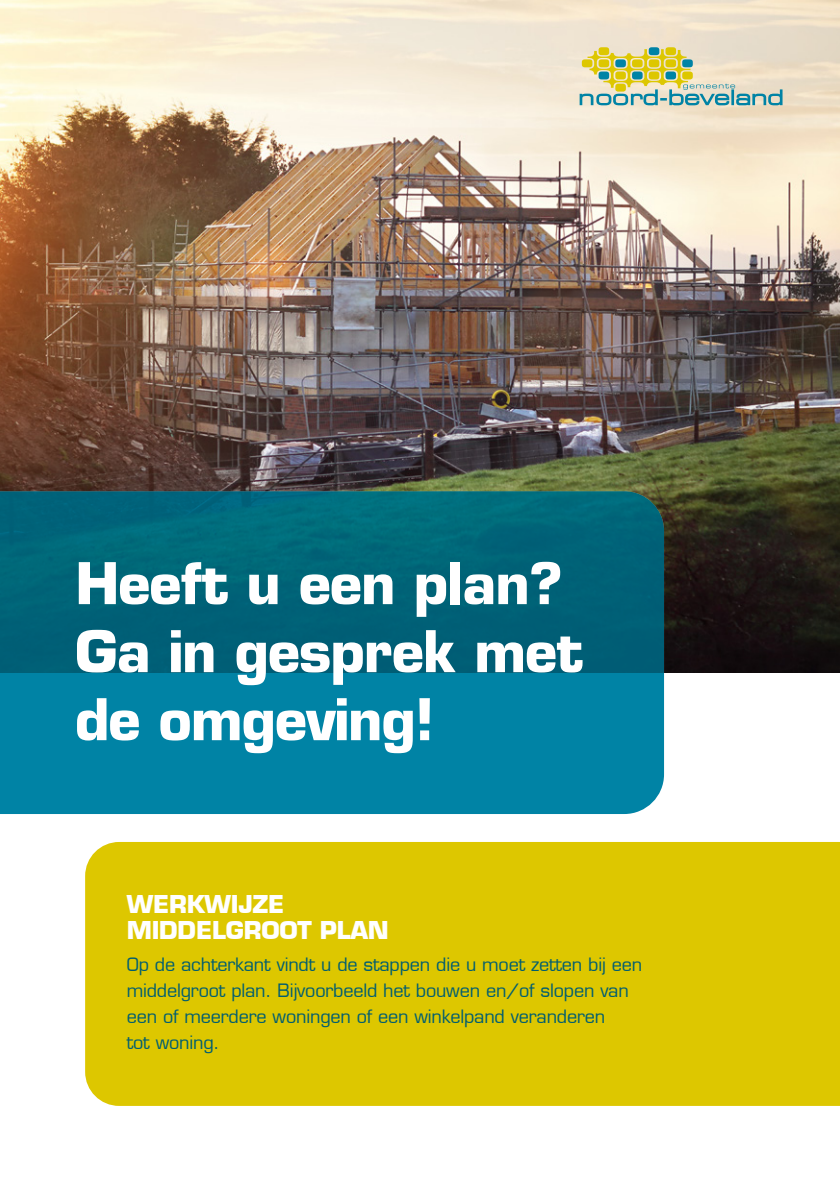
<style>
.page{position:relative;width:840px;height:1191px;background:#fff}
.page>*{position:absolute;margin:0;border:0;box-sizing:border-box;transform-origin:0 0}
.t1{font:700 56px/68px "Eurostile LT";letter-spacing:-.02em;color:#fff}
.t2{font:700 24px/26px "Eurostile LT";letter-spacing:-.01em;color:#fff}
.t3{font:18px/26px "Eurostile LT";letter-spacing:-.01em;color:#005d71}
</style>
<div class="page">
<div style="left:85px;top:842px;width:754px;height:264px;background:#ddc700"></div>
<img style="left:0;top:0;width:839px;height:672px">
<svg style="left:0;top:491px;width:663px;height:323px;background:#00718b"></svg>
<div style="left:648px;top:47px;width:11px;height:8px;background:#0083a5;border-radius:3px"></div>
<div style="left:598px;top:47px;width:10px;height:8px;background:#ddc700;border-radius:3px"></div>
<div style="left:665px;top:47px;width:10px;height:8px;background:#ddc700;border-radius:3px"></div>
<svg style="left:579px;top:49px;width:203px;height:56px;background:#c8cfa3"></svg>
<p class="t1" style="left:75px;top:549px;width:509px">Heeft u een plan?<br>Ga in gesprek met de omgeving!</p>
<p class="t2" style="left:127px;top:891px;width:263px">WERKWIJZE<br>MIDDELGROOT PLAN</p>
<p class="t3" style="left:127px;top:951px;width:516px">Op de achterkant vindt u de stappen die u moet zetten bij een middelgroot plan. Bijvoorbeeld het bouwen en/of slopen van een of meerdere woningen of een winkelpand veranderen<br>tot woning.</p>
</div>
